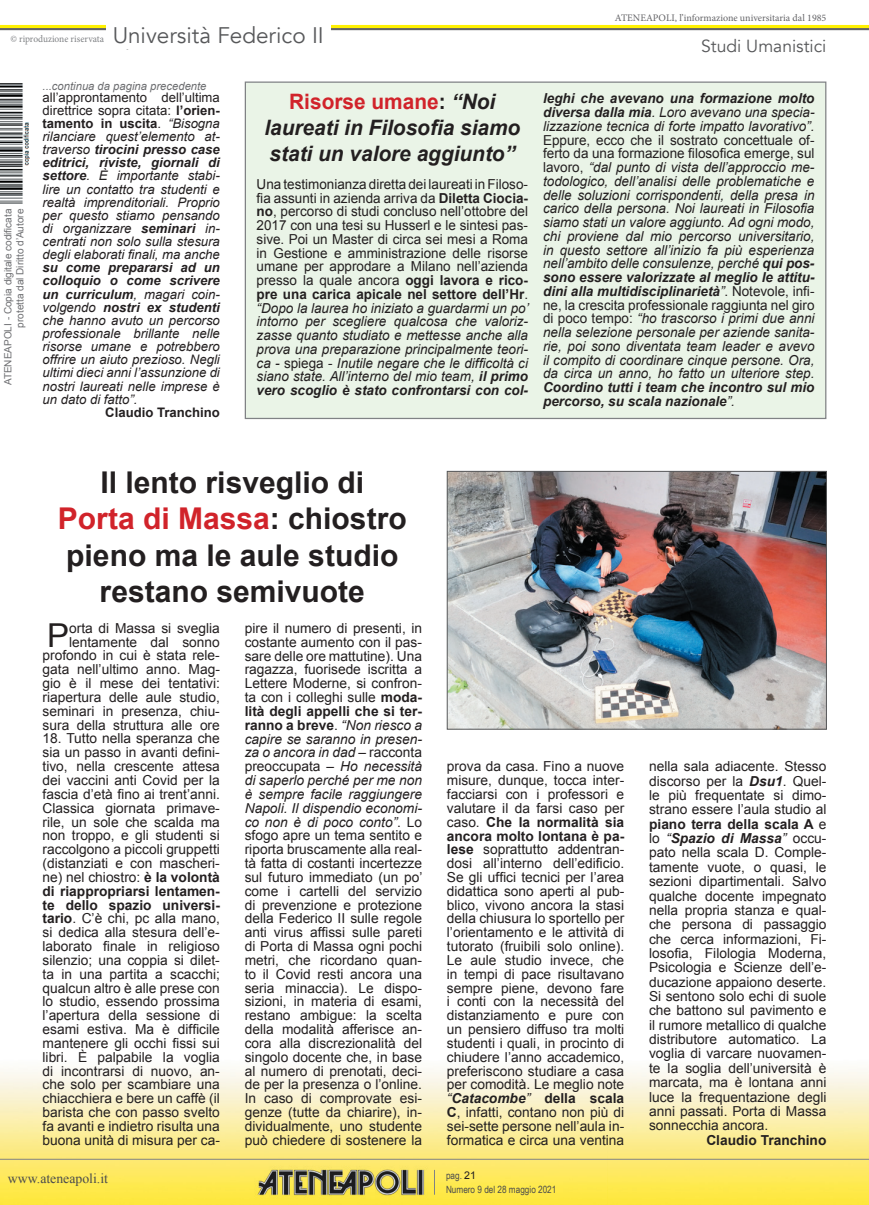
<style>
.page{position:relative;width:869px;height:1205px;background:#fff}
.page>*{position:absolute;margin:0;border:0;box-sizing:border-box;transform-origin:0 0}
.t1{font:33px "Arial";color:#231f20}
.t2{font:700 30px/36.2px "Arial";color:#231f20;text-align:center}
.t3{font:22.5px "Avenir";color:#57585a}
.t4{font:italic 700 21.25px/26.2px "Arial";color:#231f20;text-align:center}
.t5{font:17.5px "Avenir";color:#57585a}
.t6{font:13.75px/13.9px "Arial";color:#231f20;text-align:justify}
.t7{font:italic 13.75px/13.8px "Arial";color:#231f20;text-align:justify}
.t8{font:italic 700 13.75px/13.8px "Arial";color:#231f20}
.t9{font:13.75px "Times New Roman";color:#4b4c4d}
.t10{font:700 13.75px "Arial";color:#231f20}
.t11{font:italic 13.12px/13.1px "Arial";color:#231f20;text-align:justify}
.t12{font:700 13.12px "Arial";color:#231f20}
.t13{font:italic 11.25px "Arial";color:#6c6d70}
.t14{font:10px/12px "Arial";color:#6c6d70;text-align:right}
.t15{font:10px "Minion Pro";color:#636366}
.t16{font:10px "Arial Narrow";color:#4b4c4d}
.t17{font:10px "Minion Pro";color:#808285;scale:.94 1}
.s1{font-style:normal}
.s2{font-weight:700;font-style:normal}
.s3{font-weight:700}
.s4{font-style:normal;color:#d1232a}
.s5{font-style:italic}
.s6{font-weight:700;font-style:italic}
.s7{font-weight:400}
.s8{color:#d1232a}
.s9{font-family:"Arial";font-size:10.62px;color:#231f20}
</style>
<div class="page">
<hr style="left:0;top:28px;width:868px;height:2px;background:#636366">
<hr style="left:0;top:25px;width:868px;height:3px;background:#fff101">
<div style="left:106px;top:14px;width:225px;height:35px;background:#fff"></div>
<img style="left:0;top:1069px;width:868px;height:136px">
<svg style="left:434px;top:1170px;width:1px;height:24px"></svg>
<hr style="left:0;top:1159px;width:868px;height:1px;background:#808285">
<img style="left:0;top:83px;width:29px;height:120px">
<div style="left:245px;top:82px;width:580px;height:336px;background:#eaf4e7"></div>
<img style="left:448px;top:473px;width:376px;height:254px">
<div style="left:446px;top:471px;width:380px;height:258px;border:1px solid #57585a"></div>
<p class="t17" style="left:10px;top:32px;width:101px">© riproduzione riservata</p>
<h3 class="t3" style="left:113px;top:21px;width:86px">Attualità</h3>
<h3 class="t3" style="left:113px;top:21px;width:213px">Università Federico II</h3>
<h3 class="t3" style="left:113px;top:21px;width:184px">Sport universita o</h3>
<p class="t14" style="left:2px;top:385px;width:178px;rotate:-90deg">ATENEAPOLI - Copia digitale codificata protetta dal Diritto d’Autore</p>
<p class="t13" style="left:43px;top:78px;width:165px">...continua da pagina precedente</p>
<p class="t11" style="left:43px;top:91px;width:179px"><span class="s1">all’approntamento dell’ultima direttrice sopra citata:</span> <span class="s2">l’orien&shy;tamento in uscita</span><span class="s1">.</span> “Bisogna rilanciare quest’elemento at&shy;traverso <span class="s3">tirocini presso case editrici, riviste, giornali di settore</span>. È importante stabi&shy;lire un contatto tra studenti e realtà imprenditoriali. Proprio per questo stiamo pensando di organizzare <span class="s3">seminari</span> in&shy;centrati non solo sulla stesura degli elaborati finali, ma anche</p>
<p class="t11" style="left:43px;top:261px;width:179px"><span class="s3">su come prepararsi ad un colloquio o come scrivere un curriculum</span>, magari coin&shy;volgendo <span class="s3">nostri ex studenti </span>che hanno avuto un percorso professionale brillante nelle risorse umane e potrebbero offrire un aiuto prezioso. Negli ultimi dieci anni l’assunzione di nostri laureati nelle imprese è un dato di fatto”.</p>
<p class="t12" style="left:105px;top:403px;width:116px">Claudio Tranchino</p>
<h3 class="t4" style="left:264px;top:89px;width:257px"><span class="s4">Risorse umane</span><span class="s1">:</span> “Noi laureati in Filosofia siamo stati un valore aggiunto”</h3>
<p class="t6" style="left:256px;top:177px;width:273px">Una testimonianza diretta dei laureati in Filoso&shy;fia assunti in azienda arriva da <span class="s3">Diletta Ciocia&shy;no</span>, percorso di studi concluso nell’ottobre del 2017 con una tesi su Husserl e le sintesi pas&shy;sive. Poi un Master di circa sei mesi a Roma in Gestione e amministrazione delle risorse umane per approdare a Milano nell’azienda presso la quale ancora <span class="s3">oggi lavora e rico&shy;pre una carica apicale nel settore dell’Hr</span>. <span class="s5">“Dopo la laurea ho iniziato a guardarmi un po’ intorno per scegliere qualcosa che valoriz&shy;zasse quanto studiato e mettesse anche alla prova una preparazione principalmente teori&shy;ca -</span> spiega - <span class="s5">Inutile negare che le difficoltà ci siano state. All’interno del mio team,</span> <span class="s6">il primo vero scoglio è stato confrontarsi con col-</span></p>
<p class="t15" style="left:614px;top:12px;width:213px">ATENEAPOLI, l’informazione universitaria dal 1985</p>
<p class="t5" style="left:701px;top:36px;width:127px">Studi Umanistici</p>
<p class="t7" style="left:543px;top:92px;width:273px"><span class="s3">leghi che avevano una formazione molto diversa dalla mia</span>. Loro avevano una specia&shy;lizzazione tecnica di forte impatto lavorativo”.</p>
<p class="t7" style="left:543px;top:133px;width:273px"><span class="s1">Eppure, ecco che il sostrato concettuale of&shy;ferto da una formazione filosofica emerge, sul lavoro,</span> “dal punto di vista dell’approccio me&shy;todologico, dell’analisi delle problematiche e delle soluzioni corrispondenti, della presa in carico della persona. Noi laureati i n Filosofia siamo stati un valore aggiunto. Ad ogni modo, chi proviene dal mio percorso universitario, in questo settore all’inizio fa più esperienza nell’ambito delle consulenze, perché <span class="s3">qui pos&shy;sono essere valorizzate al meglio le attitu&shy;dini alla multidisciplinarietà</span>”<span class="s1">. Notevole, infi&shy;ne, la crescita professionale raggiunta nel giro di poco tempo:</span> “ho trascorso i primi due anni nella selezione personale per aziende sanita&shy;rie, poi sono diventata team leader e avevo il compito di coordinare cinque persone. Ora, da circa un anno, ho fatto un ulteriore step.</p>
<p class="t8" style="left:543px;top:381px;width:273px">Coordino tutti i team che incontro sul mio percorso, su scala nazionale<span class="s7">”.</span></p>
<h2 class="t2" style="left:58px;top:465px;width:350px">Il lento risveglio di<br><span class="s8">Porta di Massa</span>: chiostro pieno ma le aule studio restano semivuote</h2>
<h1 class="t1" style="left:47px;top:613px;width:23px">P</h1>
<p class="t6" style="left:43px;top:621px;width:179px;text-align:right">orta di Massa si sveglia lentamente dal sonno profondo in cui è stata rele&shy;gata nell’ultimo anno. Mag&shy;gio è il mese dei tentativi: riapertura delle aule studio, seminari in presenza, chiu&shy;sura della struttura alle ore</p>
<p class="t6" style="left:43px;top:732px;width:179px">18. Tutto nella speranza che sia un passo in avanti defini&shy;tivo, nella crescente attesa dei vaccini anti Covid per la fascia d’età fino ai trent’anni.<br>Classica giornata primave&shy;rile, un sole che scalda ma non troppo, e gli studenti si raccolgono a piccoli gruppetti (distanziati e con mascheri&shy;ne) nel chiostro: <span class="s3">è la volontà di riappropriarsi lentamen&shy;te dello spazio universi&shy;tario</span>. C’è chi, pc alla mano, si dedica alla stesura dell’e&shy;laborato finale in religioso silenzio; una coppia si dilet&shy;ta in una partita a scacchi; qualcun altro è alle prese con lo studio, essendo prossima l’apertura della sessione di esami estiva. Ma è difficile mantenere gli occhi fissi sui libri. È palpabile la voglia di incontrarsi di nuovo, an&shy;che solo per scambiare una chiacchiera e bere un caffè (il barista che con passo svelto fa avanti e indietro risulta una buona unità di misura per ca-</p>
<p class="t6" style="left:244px;top:621px;width:179px">pire il numero di presenti, in costante aumento con il pas&shy;sare delle ore mattutine). Una ragazza, fuorisede iscritta a Lettere Moderne, si confron&shy;ta con i colleghi sulle <span class="s3">moda&shy;lità degli appelli che si ter&shy;ranno a breve</span>. <span class="s5">“Non riesco a capire se saranno in presen&shy;za o ancora in dad</span> – racconta preoccupata – <span class="s5">Ho necessità di saperlo perché per me non è sempre facile raggiungere Napoli. Il dispendio economi&shy;co non è di poco conto”</span>. Lo sfogo apre un tema sentito e riporta bruscamente alla real&shy;tà fatta di costanti incertezze sul futuro immediato (un po’ come i cartelli del servizio di prevenzione e protezione della Federico II sulle regole anti virus affissi sulle pareti di Porta di Massa ogni pochi metri, che ricordano quan&shy;to il Covid resti ancora una seria minaccia). Le dispo&shy;sizioni, in materia di esami, restano ambigue: la scelta della modalità afferisce an&shy;cora alla discrezionalità del singolo docente che, in base al numero di prenotati, deci&shy;de per la presenza o l’online.<br>In caso di comprovate esi&shy;genze (tutte da chiarire), in&shy;dividualmente, uno studente può chiedere di sostenere la</p>
<p class="t6" style="left:446px;top:760px;width:179px">prova da casa. Fino a nuove misure, dunque, tocca inter&shy;facciarsi con i professori e valutare il da farsi caso per caso. <span class="s3">Che la normalità sia ancora molto lontana è pa&shy;lese</span> soprattutto addentran&shy;dosi all’interno dell’edificio.<br>Se gli uffici tecnici per l’area didattica sono aperti al pub&shy;blico, vivono ancora la stasi della chiusura lo sportello per l’orientamento e le attività di tutorato (fruibili solo online).<br>Le aule studio invece, che in tempi di pace risultavano sempre piene, devono fare i conti con la necessità del distanziamento e pure con un pensiero diffuso tra molti studenti i quali, in procinto di chiudere l’anno accademico, preferiscono studiare a casa per comodità. Le meglio note <span class="s5">“</span><span class="s6">Catacombe</span><span class="s5">”</span> <span class="s3">della scala C</span>, infatti, contano non più di sei-sette persone nell’aula in&shy;formatica e circa una ventina</p>
<p class="t6" style="left:648px;top:759px;width:179px;line-height:14.4px">nella sala adiacente. Stesso discorso per la <span class="s6">Dsu1</span>. Quel&shy;le più frequentate si dimo&shy;strano essere l’aula studio al <span class="s3">piano terra della scala A</span> e lo <span class="s5">“</span><span class="s6">Spazio di Massa</span><span class="s5">”</span> occu&shy;pato nella scala D. Comple&shy;tamente vuote, o quasi, le sezioni dipartimentali. Salvo qualche docente impegnato nella propria stanza e qual&shy;che persona di passaggio che cerca informazioni, Fi&shy;losofia, Filologia Moderna, Psicologia e Scienze dell’e&shy;ducazione appaiono deserte.<br>Si sentono solo echi di suole che battono sul pavimento e il rumore metallico di qualche distributore automatico. La voglia di varcare nuovamen&shy;te la soglia dell’università è marcata, ma è lontana anni luce la frequentazione degli anni passati. Porta di Massa sonnecchia ancora.</p>
<p class="t10" style="left:706px;top:1130px;width:121px">Claudio Tranchino</p>
<p class="t9" style="left:8px;top:1169px;width:101px">www.ateneapoli.it</p>
<p class="t16" style="left:446px;top:1168px;width:32px">pag. <span class="s9">21</span></p>
<p class="t16" style="left:446px;top:1182px;width:112px">Numero 9 del 28 maggio 2021</p>
</div>
